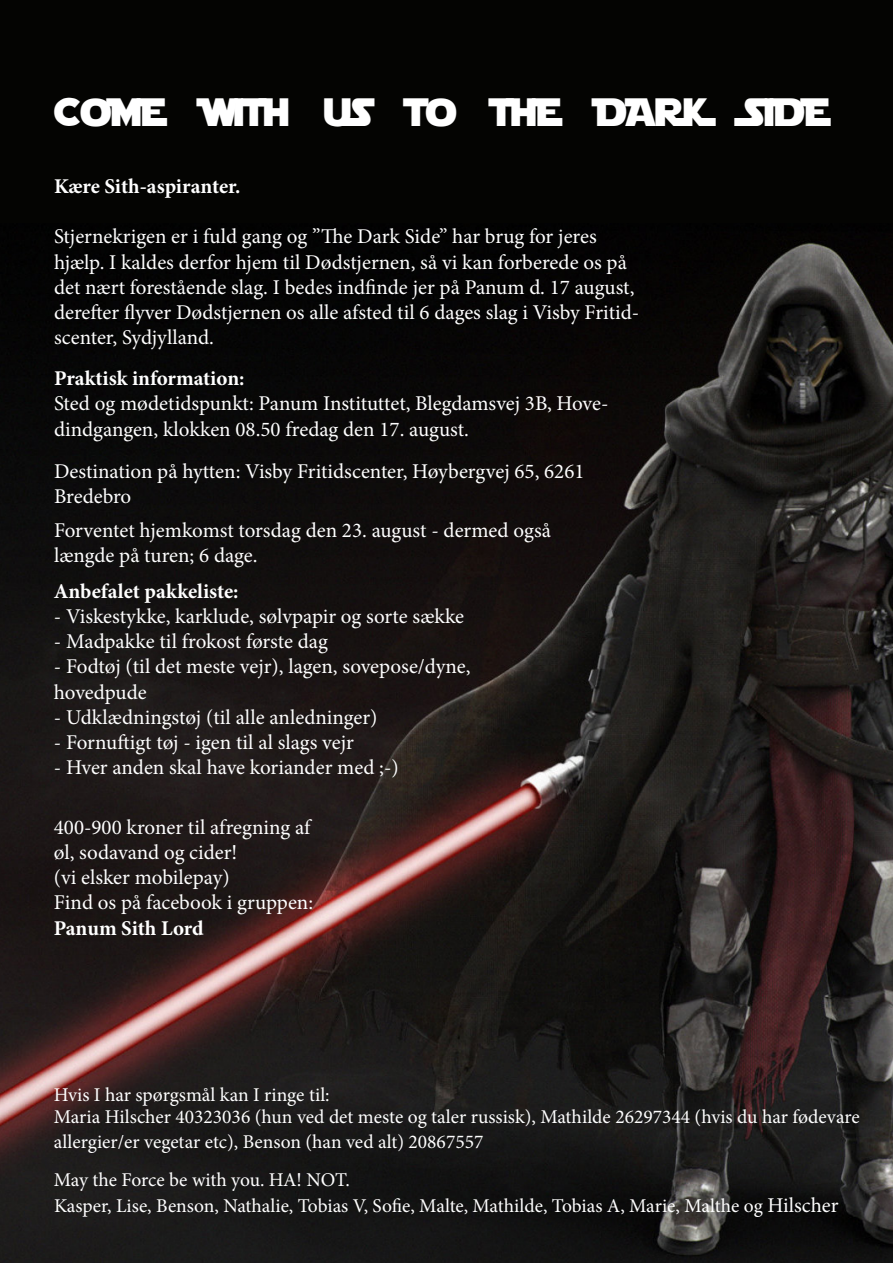
<style>
.page{position:relative;width:893px;height:1263px;background:#fff}
.page>*{position:absolute;margin:0;border:0;box-sizing:border-box;transform-origin:0 0}
.t1{font:39.3px "Star Jedi";color:#fff;scale:.95 1}
.t2{font:21px/25.2px "Minion Pro";color:#fff}
.t3{font:700 21px "Minion Pro";letter-spacing:-.005em;color:#fff}
.t4{font:19.5px/25.2px "Minion Pro";color:#fff}
.s1{font-size:21px}
</style>
<div class="page">
<img style="left:0;top:222px;width:893px;height:1041px">
<div style="left:0;top:0;width:893px;height:222px;background:#040402"></div>
<p class="t1" style="left:54px;top:77px;width:818px">COME WITH US TO THE DARK SIDE</p>
<p class="t3" style="left:54px;top:171px;width:188px">Kære Sith-aspiranter.</p>
<p class="t2" style="left:54px;top:224px;width:587px">Stjernekrigen er i fuld gang og ”The Dark Side” har brug for jeres hjælp. I kaldes derfor hjem til Dødstjernen, så vi kan forberede os på det nært forestående slag. I bedes indfinde jer på Panum d. 17 august, derefter flyver Dødstjernen os alle afsted til 6 dages slag i Visby Fritid&shy;scenter, Sydjylland.</p>
<p class="t3" style="left:54px;top:364px;width:192px">Praktisk information:</p>
<p class="t2" style="left:54px;top:391px;width:556px">Sted og mødetidspunkt: Panum Instituttet, Blegdamsvej 3B, Hove&shy;dindgangen, klokken 08.50 fredag den 17. august.</p>
<p class="t2" style="left:54px;top:458px;width:532px">Destination på hytten: Visby Fritidscenter, Høybergvej 65, 6261<br>Bredebro</p>
<p class="t2" style="left:54px;top:517px;width:499px">Forventet hjemkomst torsdag den 23. august - dermed også længde på turen; 6 dage.</p>
<p class="t3" style="left:54px;top:576px;width:186px">Anbefalet pakkeliste:</p>
<p class="t2" style="left:54px;top:604px;width:412px">- Viskestykke, karklude, sølvpapir og sorte sække</p>
<p class="t2" style="left:54px;top:629px;width:276px">- Madpakke til frokost første dag</p>
<p class="t2" style="left:54px;top:654px;width:418px">- Fodtøj (til det meste vejr), lagen, sovepose/dyne, hovedpude</p>
<p class="t2" style="left:54px;top:705px;width:325px">- Udklædningstøj (til alle anledninger)</p>
<p class="t2" style="left:54px;top:730px;width:301px">- Fornuftigt tøj - igen til al slags vejr</p>
<p class="t2" style="left:54px;top:755px;width:346px">- Hver anden skal have koriander med ;-)</p>
<p class="t2" style="left:54px;top:815px;width:258px">400-900 kroner til afregning af øl, sodavand og cider!</p>
<p class="t2" style="left:54px;top:865px;width:177px">(vi elsker mobilepay)</p>
<p class="t2" style="left:54px;top:890px;width:261px">Find os på facebook i gruppen:</p>
<p class="t3" style="left:54px;top:913px;width:151px">Panum Sith Lord</p>
<p class="t4" style="left:54px;top:1082px;width:277px">Hvis I har spørgsmål kan I ringe til:</p>
<p class="t4" style="left:54px;top:1104px;width:807px">Maria Hilscher 40323036 (hun ved det meste og taler russisk), Mathilde 26297344 (hvis du har fødevare allergier/er vegetar etc), Benson (han ved alt) 20867557</p>
<p class="t4" style="left:54px;top:1167px;width:297px">May the Force be with you. HA! NOT.</p>
<p class="t4" style="left:54px;top:1193px;width:786px">Kasper, Lise, Benson, Nathalie, Tobias V, Sofie, Malte, Mathilde, Tobias A, Marie, Malthe og <span class="s1">Hilscher</span></p>
</div>
